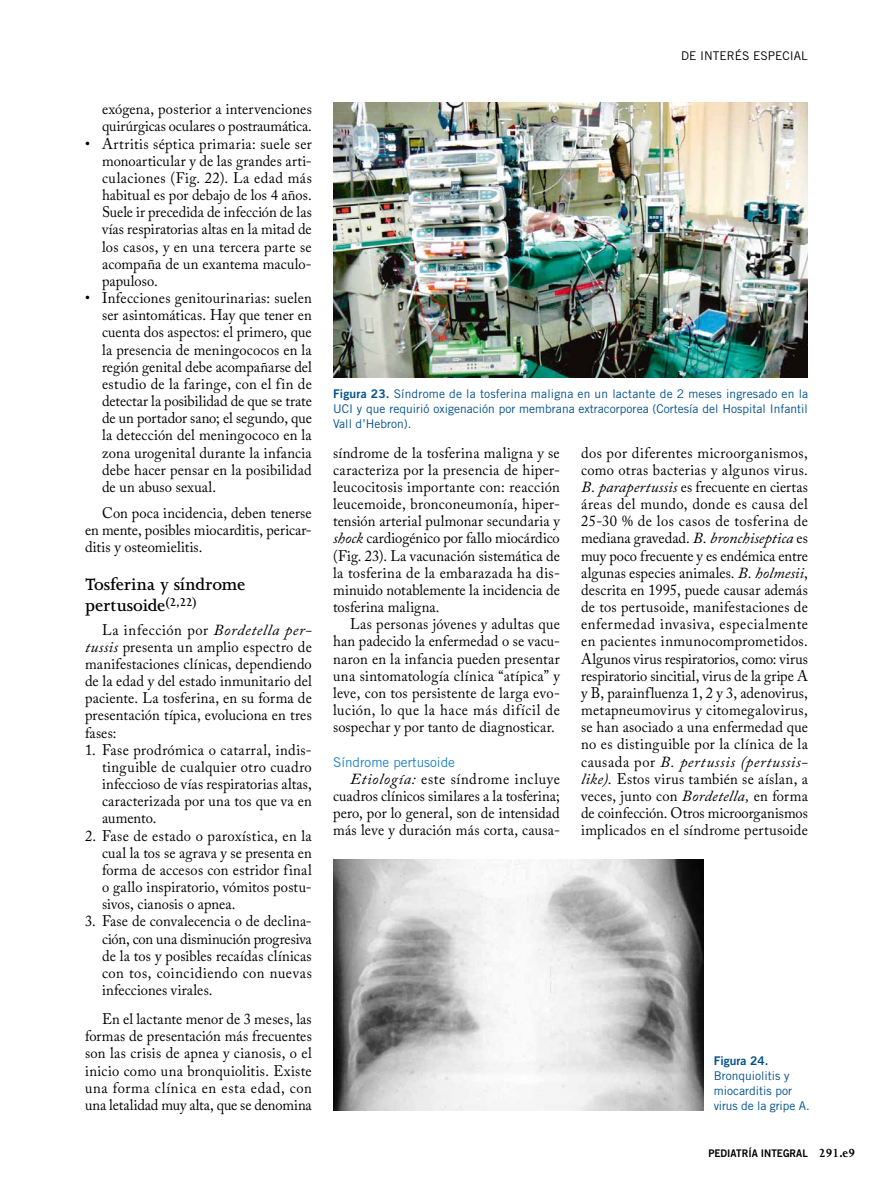
<style>
.page{position:relative;width:893px;height:1191px;background:#fff}
.page>*{position:absolute;margin:0;border:0;box-sizing:border-box;transform-origin:0 0}
.t1{font:600 18.75px/21px "Joanna MT Std";color:#000}
.t2{font:15.3px/17.1px "Adobe Caslon Pro";letter-spacing:.01em;color:#000;text-align:justify;scale:.95 1}
.t3{font:13.5px "Trade Gothic";color:#2281c4}
.t4{font:12px/15px "Trade Gothic";color:#00508c;text-align:justify}
.t5{font:12px "Trade Gothic";color:#000}
.t6{font:12px "Trade Gothic Bold Two";color:#00508c}
.t7{font:10.5px "Trade Gothic Bold Two";color:#000;scale:.95 1}
.s1{font-style:italic}
.s2{font-family:"Trade Gothic Bold Two"}
.s3{font-family:"Joanna MT Std";font-weight:700;font-size:13.5px}
</style>
<div class="page">
<img style="left:333px;top:103px;width:475px;height:274px">
<img style="left:333px;top:859px;width:370px;height:251px">
<p class="t2" style="left:102px;top:100px;width:222px">exógena, posterior a intervenciones quirúrgicas oculares o postraumática.</p>
<p class="t2" style="left:102px;top:135px;width:222px;text-indent:-17px">• Artritis séptica primaria: suele ser monoarticular y de las grandes arti&shy;culaciones (Fig. 22). La edad más habitual es por debajo de los 4 años.<br>Suele ir precedida de infección de las vías respiratorias altas en la mitad de los casos, y en una tercera parte se acompaña de un exantema maculo&shy;papuloso.</p>
<p class="t2" style="left:102px;top:289px;width:222px;text-indent:-17px">• Infecciones genitourinarias: suelen ser asintomáticas. Hay que tener en cuenta dos aspectos: el primero, que la presencia de meningococos en la región genital debe acompañarse del estudio de la faringe, con el fin de detectar la posibilidad de que se trate de un portador sano; el segundo, que la detección del meningococo en la zona urogenital durante la infancia debe hacer pensar en la posibilidad de un abuso sexual.</p>
<p class="t2" style="left:85px;top:504px;width:240px;text-indent:17px">Con poca incidencia, deben tenerse en mente, posibles miocarditis, pericar&shy;ditis y osteomielitis.</p>
<p class="t1" style="left:85px;top:574px;width:162px">Tosferina y síndrome pertusoide<sup>(2,22)</sup></p>
<p class="t2" style="left:85px;top:620px;width:240px;text-indent:17px">La infección por <span class="s1">Bordetella per&shy;tussis</span> presenta un amplio espectro de manifestaciones clínicas, dependiendo de la edad y del estado inmunitario del paciente. La tosferina, en su forma de presentación típica, evoluciona en tres fases:</p>
<p class="t2" style="left:102px;top:741px;width:222px;text-indent:-17px">1. Fase prodrómica o catarral, indis&shy;tinguible de cualquier otro cuadro infeccioso de vías respiratorias altas, caracterizada por una tos que va en aumento.</p>
<p class="t2" style="left:102px;top:826px;width:222px;text-indent:-17px">2. Fase de estado o paroxística, en la cual la tos se agrava y se presenta en forma de accesos con estridor final o gallo inspiratorio, vómitos postu&shy;sivos, cianosis o apnea.</p>
<p class="t2" style="left:102px;top:912px;width:222px;text-indent:-17px">3. Fase de convalecencia o de declina&shy;ción, con una disminución progresiva de la tos y posibles recaídas clínicas con tos, coincidiendo con nuevas infecciones virales.</p>
<p class="t2" style="left:85px;top:1010px;width:240px;text-indent:17px">En el lactante menor de 3 meses, las formas de presentación más frecuentes son las crisis de apnea y cianosis, o el inicio como una bronquiolitis. Existe una forma clínica en esta edad, con una letalidad muy alta, que se denomina</p>
<p class="t5" style="left:681px;top:49px;width:128px">de interés especial</p>
<p class="t4" style="left:333px;top:386px;width:477px"><span class="s2">Figura 23.</span> Síndrome de la tosferina maligna en un lactante de 2 meses ingresado en la UCI y que requirió oxigenación por membrana extracorporea (Cortesía del Hospital Infantil Vall d’Hebron).</p>
<p class="t2" style="left:333px;top:444px;width:240px">síndrome de la tosferina maligna y se caracteriza por la presencia de hiper&shy;leucocitosis importante con: reacción leucemoide, bronconeumonía, hiper&shy;tensión arterial pulmonar secundaria y <span class="s1">shock</span> cardiogénico por fallo miocárdico (Fig. 23). La vacunación sistemática de la tosferina de la embarazada ha dis&shy;minuido notablemente la incidencia de tosferina maligna.</p>
<p class="t2" style="left:333px;top:615px;width:240px;text-indent:17px">Las personas jóvenes y adultas que han padecido la enfermedad o se vacu&shy;naron en la infancia pueden presentar una sintomatología clínica “atípica” y leve, con tos persistente de larga evo&shy;lución, lo que la hace más difícil de sospechar y por tanto de diagnosticar.</p>
<p class="t3" style="left:333px;top:753px;width:123px">Síndrome pertusoide</p>
<p class="t2" style="left:333px;top:770px;width:240px;text-indent:17px"><span class="s1">Etiología:</span> este síndrome incluye cuadros clínicos similares a la tosferina; pero, por lo general, son de intensidad más leve y duración más corta, causa-</p>
<p class="t2" style="left:581px;top:444px;width:240px">dos por diferentes microorganismos, como otras bacterias y algunos virus.<br><span class="s1">B. parapertussis</span> es frecuente en ciertas áreas del mundo, donde es causa del 25-30 % de los casos de tosferina de mediana gravedad. <span class="s1">B. bronchiseptica</span> es muy poco frecuente y es endémica entre algunas especies animales. <span class="s1">B. holmesii</span>, descrita en 1995, puede causar además de tos pertusoide, manifestaciones de enfermedad invasiva, especialmente en pacientes inmunocomprometidos.<br>Algunos virus respiratorios, como: virus respiratorio sincitial, virus de la gripe A y B, parainfluenza 1, 2 y 3, adenovirus, metapneumovirus y citomegalovirus, se han asociado a una enfermedad que no es distinguible por la clínica de la causada por <span class="s1">B. pertussis (pertussis&shy;like).</span> Estos virus también se aíslan, a veces, junto con <span class="s1">Bordetella,</span> en forma de coinfección. Otros microorganismos implicados en el síndrome pertusoide</p>
<p class="t6" style="left:714px;top:1053px;width:56px">Figura 24.</p>
<p class="t4" style="left:714px;top:1068px;width:98px;text-align:left">Bronquiolitis y miocarditis por virus de la gripe A.</p>
<p class="t7" style="left:708px;top:1146px;width:156px">PEDIATRÍA INTEGRAL <span class="s3">291.e9</span></p>
</div>
